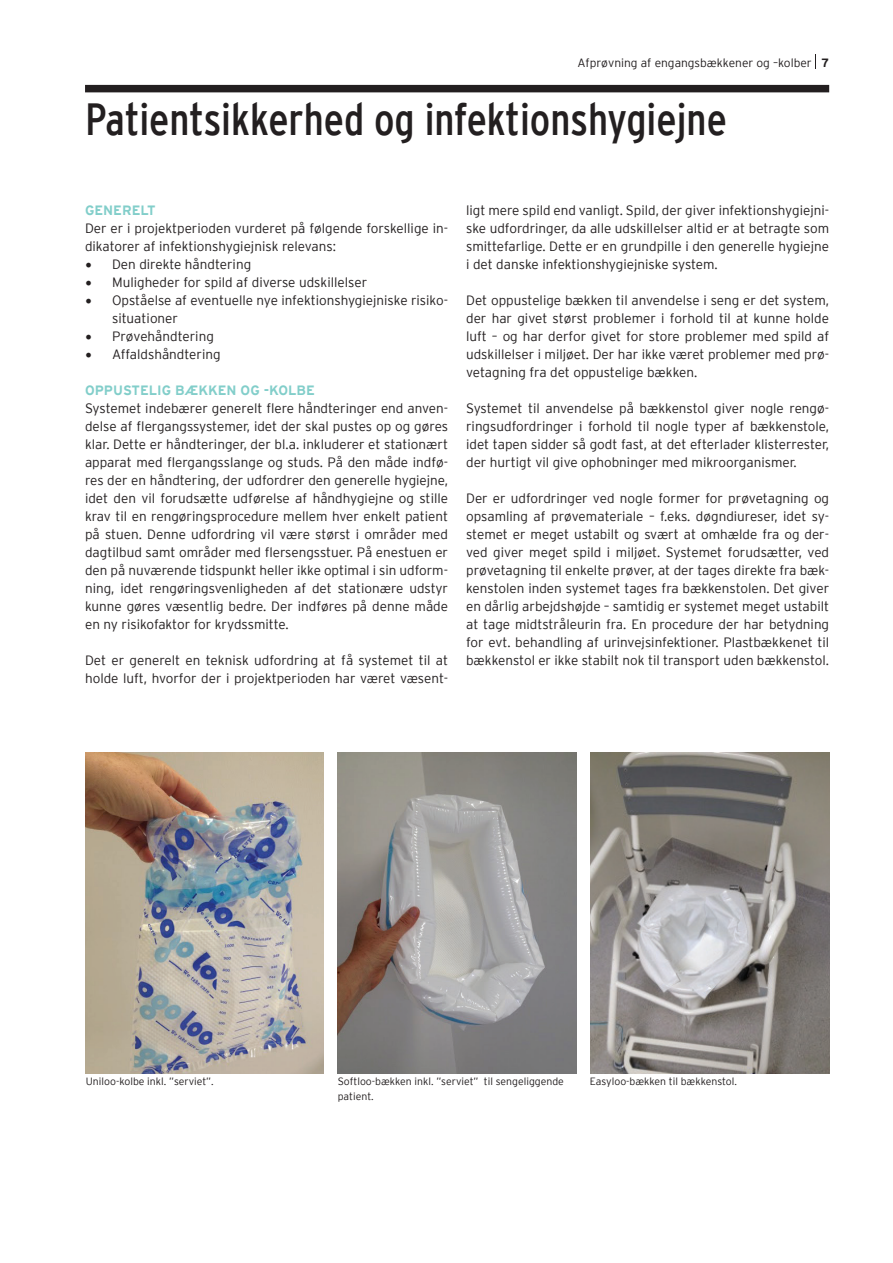
<style>
.page{position:relative;width:893px;height:1263px;background:#fff}
.page>*{position:absolute;margin:0;border:0;box-sizing:border-box;transform-origin:0 0}
.t1{font:condensed 45px "Interstate";color:#231f20}
.t2{font:300 13.5px/18px "Interstate";color:#231f20;text-align:justify}
.t3{font:700 13.5px "Interstate";color:#82ceca}
.t4{font:300 12px "Interstate";color:#231f20}
.t5{font:300 10.5px/15px "Interstate";color:#231f20}
.s1{font-weight:700}
.s2{font-family:"Minion Pro";font-weight:400;font-size:18px}
</style>
<div class="page">
<div style="left:85px;top:85px;width:744px;height:7px;background:#231f20"></div>
<svg style="left:815px;top:54px;width:1px;height:15px"></svg>
<img style="left:338px;top:753px;width:238px;height:320px">
<img style="left:85px;top:753px;width:239px;height:320px">
<img style="left:591px;top:753px;width:238px;height:320px">
<p class="t4" style="left:578px;top:56px;width:253px">Afprøvning af engangsbækkener og –kolber <span class="s1">7</span></p>
<h1 class="t1" style="left:85px;top:94px;width:643px">Patientsikkerhed og infektionshygiejne</h1>
<p class="t3" style="left:85px;top:203px;width:20px">GENEREL</p>
<p class="t3" style="left:147px;top:203px;width:10px">T</p>
<p class="t2" style="left:85px;top:219px;width:365px">Der er i projektperioden vurderet på følgende forskellige in&shy;dikatorer af infektionshygiejnisk relevans:</p>
<p class="t2" style="left:85px;top:255px;width:168px"><span class="s2">•</span> Den direkte håndtering</p>
<p class="t2" style="left:85px;top:273px;width:284px"><span class="s2">•</span> Muligheder for spild af diverse udskillelser</p>
<p class="t2" style="left:112px;top:291px;width:338px;text-indent:-27px"><span class="s2">•</span> Opståelse af eventuelle nye infektionshygiejniske risiko&shy;situationer</p>
<p class="t2" style="left:85px;top:327px;width:130px"><span class="s2">•</span> Prøvehåndtering</p>
<p class="t2" style="left:85px;top:345px;width:137px"><span class="s2">•</span> Affaldshåndtering</p>
<p class="t3" style="left:85px;top:383px;width:64px">OPPUSTELIG</p>
<p class="t3" style="left:175px;top:383px;width:11px">BÆKKEN</p>
<p class="t3" style="left:241px;top:383px;width:39px">OG -KOLBE</p>
<p class="t2" style="left:85px;top:399px;width:365px">Systemet indebærer generelt flere håndteringer end anven&shy;delse af flergangssystemer, idet der skal pustes op og gøres klar. Dette er håndteringer, der bl.a. inkluderer et stationært apparat med flergangsslange og studs. På den måde indfø&shy;res der en håndtering, der udfordrer den generelle hygiejne, idet den vil forudsætte udførelse af håndhygiejne og stille krav til en rengøringsprocedure mellem hver enkelt patient på stuen. Denne udfordring vil være størst i områder med dagtilbud samt områder med flersengsstuer. På enestuen er den på nuværende tidspunkt heller ikke optimal i sin udform&shy;ning, idet rengøringsvenligheden af det stationære udstyr kunne gøres væsentlig bedre. Der indføres på denne måde en ny risikofaktor for krydssmitte.</p>
<p class="t2" style="left:85px;top:651px;width:365px">Det er generelt en teknisk udfordring at få systemet til at holde luft, hvorfor der i projektperioden har været væsent-</p>
<p class="t2" style="left:466px;top:201px;width:365px">ligt mere spild end vanligt. Spild, der giver infektionshygiejni&shy;ske udfordringer, da alle udskillelser altid er at betragte som smittefarlige. Dette er en grundpille i den generelle hygiejne i det danske infektionshygiejniske system.</p>
<p class="t2" style="left:466px;top:291px;width:365px">Det oppustelige bækken til anvendelse i seng er det system, der har givet størst problemer i forhold til at kunne holde luft – og har derfor givet for store problemer med spild af udskillelser i miljøet. Der har ikke været problemer med prø&shy;vetagning fra det oppustelige bækken.</p>
<p class="t2" style="left:466px;top:399px;width:365px">Systemet til anvendelse på bækkenstol giver nogle rengø&shy;ringsudfordringer i forhold til nogle typer af bækkenstole, idet tapen sidder så godt fast, at det efterlader klisterrester, der hurtigt vil give ophobninger med mikroorganismer.</p>
<p class="t2" style="left:466px;top:489px;width:365px">Der er udfordringer ved nogle former for prøvetagning og opsamling af prøvemateriale – f.eks. døgndiureser, idet sy&shy;stemet er meget ustabilt og svært at omhælde fra og der&shy;ved giver meget spild i miljøet. Systemet forudsætter, ved prøvetagning til enkelte prøver, at der tages direkte fra bæk&shy;kenstolen inden systemet tages fra bækkenstolen. Det giver en dårlig arbejdshøjde – samtidig er systemet meget ustabilt at tage midtstråleurin fra. En procedure der har betydning for evt. behandling af urinvejsinfektioner. Plastbækkenet til bækkenstol er ikke stabilt nok til transport uden bækkenstol.</p>
<p class="t5" style="left:86px;top:1074px;width:129px">Uniloo-kolbe inkl. ”serviet”.</p>
<p class="t5" style="left:338px;top:1074px;width:228px">Softloo-bækken inkl. ”serviet” til sengeliggende patient.</p>
<p class="t5" style="left:590px;top:1074px;width:149px">Easyloo-bækken til bækkenstol.</p>
</div>
